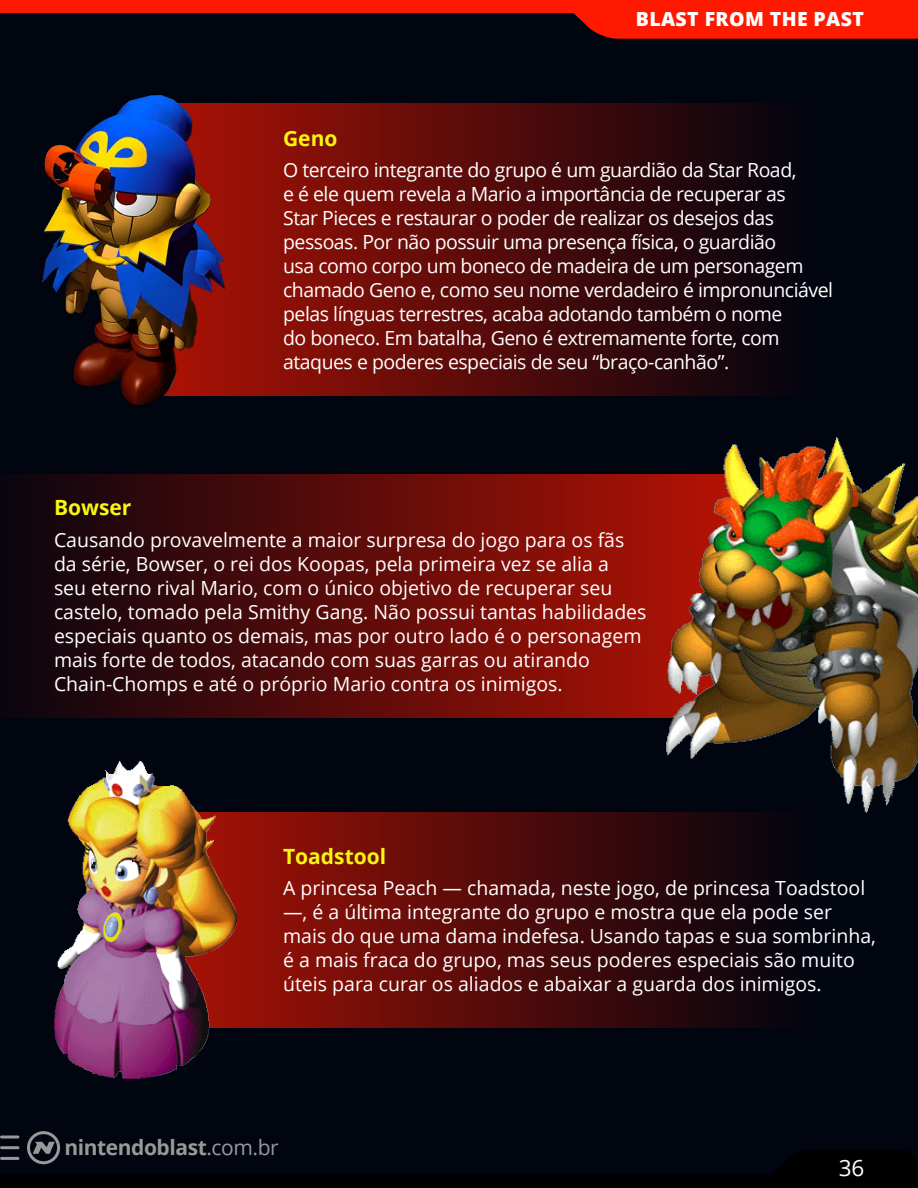
<style>
.page{position:relative;width:918px;height:1188px;background:#010510}
.page>*{position:absolute;margin:0;border:0;box-sizing:border-box;transform-origin:0 0}
.t1{font:22.5px "Open Sans";color:#fff}
.t2{font:700 21px "Open Sans";letter-spacing:-.02em;color:#999}
.t3{font:700 21px "Open Sans";color:#f8f70f}
.t4{font:19.5px/24px "Open Sans";color:#fff}
.t5{font:19.5px/24px "Open Sans";letter-spacing:-.025em;color:#fff}
.t6{font:800 19.5px "Open Sans";letter-spacing:.02em;color:#fff}
.s1{font-weight:400}
</style>
<div class="page">
<svg style="left:229px;top:104px;width:544px;height:292px;background:#520b0a"></svg>
<img style="left:42px;top:95px;width:187px;height:311px">
<svg style="left:8px;top:474px;width:639px;height:243px;background:#550b0a"></svg>
<img style="left:647px;top:437px;width:271px;height:375px">
<svg style="left:236px;top:812px;width:631px;height:216px"></svg>
<img style="left:54px;top:761px;width:182px;height:318px">
<div style="left:0;top:1175px;width:918px;height:13px;background:#000"></div>
<svg style="left:772px;top:1149px;width:146px;height:26px"></svg>
<svg style="left:573px;top:13px;width:345px;height:26px;background:#f01700"></svg>
<div style="left:0;top:0;width:918px;height:13px;background:#ff1900"></div>
<div style="left:27px;top:1131px;width:33px;height:33px;border:3px solid #999;border-radius:50%"></div>
<svg style="left:33px;top:1142px;width:22px;height:12px"></svg>
<svg style="left:2px;top:1136px;width:16px;height:2px"></svg>
<hr style="left:2px;top:1146px;width:16px;height:3px;background:#999">
<hr style="left:2px;top:1157px;width:16px;height:3px;background:#999">
<p class="t6" style="left:636px;top:4px;width:230px">BLAST FROM THE PAST</p>
<p class="t3" style="left:283px;top:123px;width:56px">Geno</p>
<p class="t5" style="left:283px;top:158px;width:552px">O terceiro integrante do grupo é um guardião da Star Road,<br>e é ele quem revela a Mario a importância de recuperar as<br>Star Pieces e restaurar o poder de realizar os desejos das pessoas. Por não possuir uma presença física, o guardião<br>usa como corpo um boneco de madeira de um personagem chamado Geno e, como seu nome verdadeiro é impronunciável pelas línguas terrestres, acaba adotando também o nome<br>do boneco. Em batalha, Geno é extremamente forte, com ataques e poderes especiais de seu “braço-canhão”.</p>
<p class="t3" style="left:54px;top:493px;width:79px">Bowser</p>
<p class="t4" style="left:54px;top:527px;width:594px">Causando provavelmente a maior surpresa do jogo para os fãs da série, Bowser, o rei dos Koopas, pela primeira vez se alia a<br>seu eterno rival Mario, com o único objetivo de recuperar seu castelo, tomado pela Smithy Gang. Não possui tantas habilidades especiais quanto os demais, mas por outro lado é o personagem mais forte de todos, atacando com suas garras ou atirando Chain-Chomps e até o próprio Mario contra os inimigos.</p>
<p class="t3" style="left:283px;top:841px;width:105px">Toadstool</p>
<p class="t4" style="left:283px;top:876px;width:594px">A princesa Peach — chamada, neste jogo, de princesa Toadstool —, é a última integrante do grupo e mostra que ela pode ser mais do que uma dama indefesa. Usando tapas e sua sombrinha, é a mais fraca do grupo, mas seus poderes especiais são muito úteis para curar os aliados e abaixar a guarda dos inimigos.</p>
<p class="t2" style="left:64px;top:1132px;width:216px">nintendoblast<span class="s1">.com.br</span></p>
<p class="t1" style="left:839px;top:1153px;width:27px">36</p>
</div>
